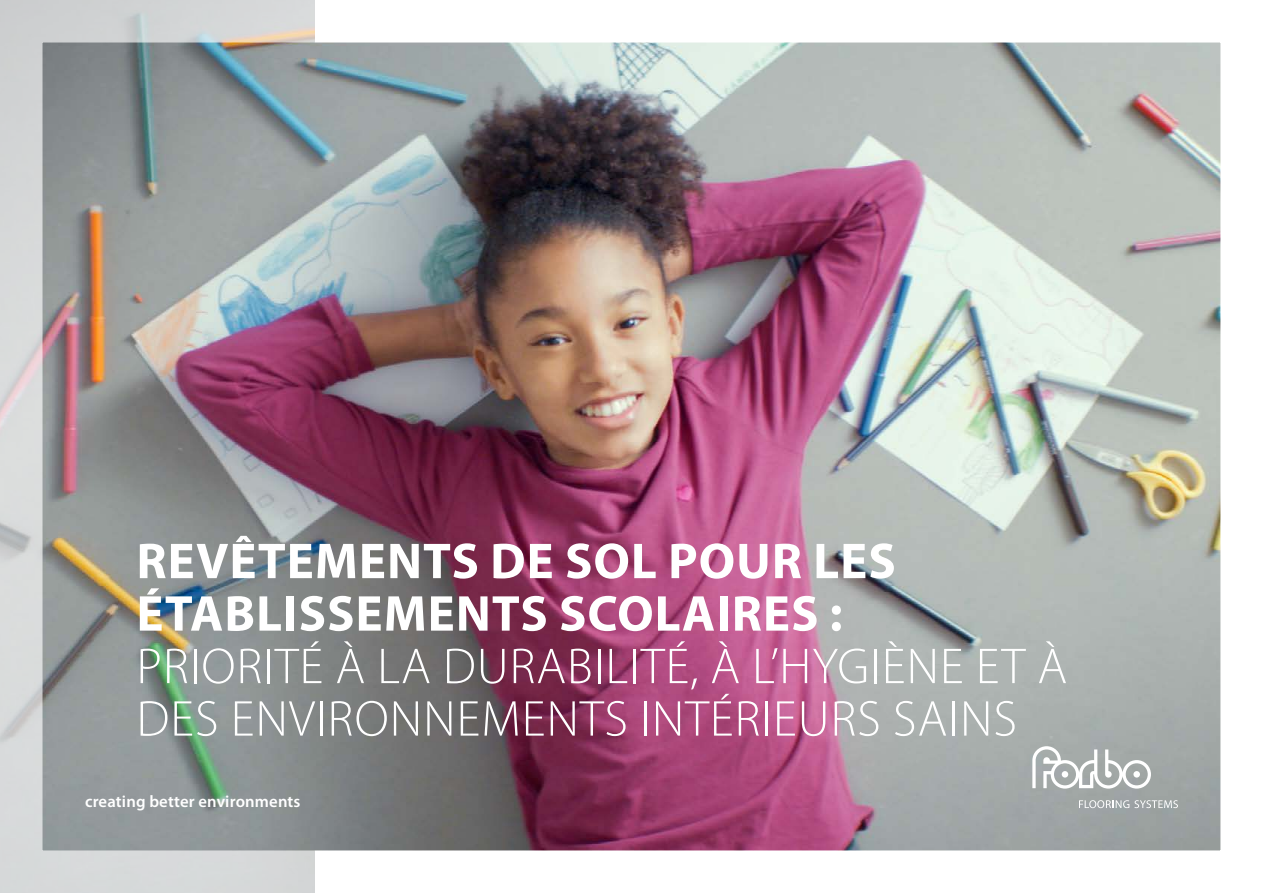
<style>
.page{position:relative;width:1263px;height:893px;background:#fff}
.page>*{position:absolute;margin:0;border:0;box-sizing:border-box;transform-origin:0 0}
.t1{font:300 50.85px/52.5px "Myriad Pro";letter-spacing:.02em;color:#fff}
.t2{font:700 50.85px/52.5px "Myriad Pro";letter-spacing:.02em;color:#fff}
.t3{font:600 16.65px "Myriad Pro";letter-spacing:.01em;color:#fff}
</style>
<div class="page">
<img style="left:0;top:0;width:287px;height:893px">
<img style="left:287px;top:0;width:934px;height:893px">
<svg style="left:1079px;top:800px;width:99px;height:8px"></svg>
<svg style="left:1032px;top:746px;width:119px;height:43px"></svg>
<p class="t2" style="left:136px;top:533px;width:761px">REVÊTEMENTS DE SOL POUR LES<br>ÉTABLISSEMENTS SCOLAIRES :</p>
<p class="t1" style="left:136px;top:641px;width:932px">PRIORITÉ À LA DURABILITÉ, À L’HYGIÈNE ET À<br>DES ENVIRONNEMENTS INTÉRIEURS SAINS</p>
<p class="t3" style="left:85px;top:792px;width:217px">creating better environments</p>
</div>
